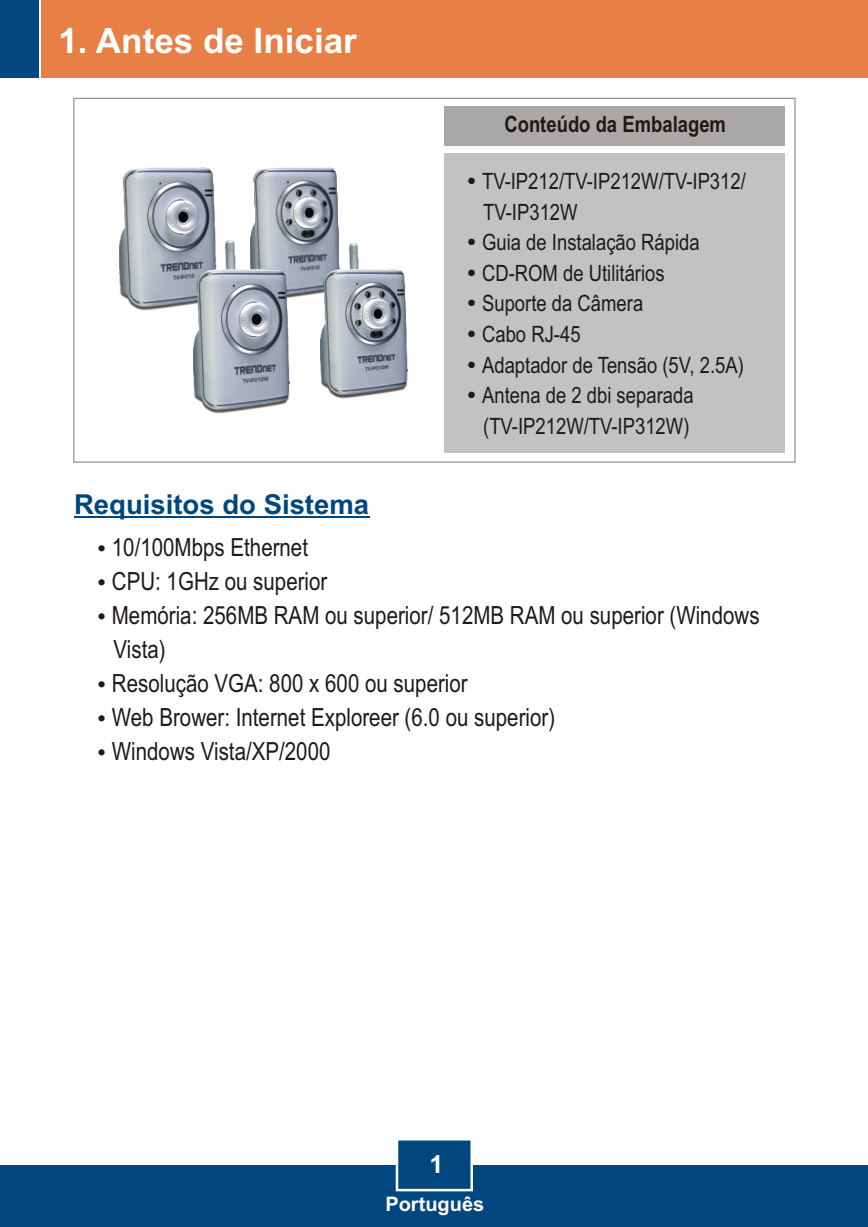
<style>
.page{position:relative;width:868px;height:1227px;background:#fff}
.page>*{position:absolute;margin:0;border:0;box-sizing:border-box;transform-origin:0 0}
.t1{font:700 35px "Arial";color:#fff}
.t2{font:700 27.5px "Arial";color:#004780}
.t3{font:25px/34px "Arial Narrow";color:#1f1a17}
.t4{font:700 25px "Arial";color:#fff}
.t5{font:22.5px/30.5px "Arial Narrow";color:#1f1a17}
.t6{font:700 22.5px "Arial Narrow";color:#1f1a17}
.t7{font:700 20px "Arial";color:#fff}
</style>
<div class="page">
<svg style="left:73px;top:97px;width:723px;height:366px"></svg>
<div style="left:444px;top:153px;width:340px;height:300px;background:#c2c2c2"></div>
<div style="left:444px;top:106px;width:340px;height:40px;background:#aba8a8"></div>
<div style="left:0;top:1165px;width:867px;height:62px;background:#004780"></div>
<div style="left:41px;top:0;width:826px;height:78px;background:#e88045"></div>
<div style="left:0;top:0;width:38px;height:78px;background:#004780"></div>
<svg style="left:395px;top:1140px;width:78px;height:52px"></svg>
<img style="left:120px;top:167px;width:97px;height:143px">
<img style="left:250px;top:167px;width:89px;height:132px">
<img style="left:321px;top:243px;width:86px;height:155px">
<img style="left:193px;top:241px;width:97px;height:172px">
<hr style="left:74px;top:516px;width:295px;height:2px;background:#004780">
<h1 class="t1" style="left:58px;top:27px;width:300px">1. Antes de Iniciar</h1>
<p class="t2" style="left:74px;top:494px;width:296px">Requisitos do Sistema</p>
<p class="t3" style="left:112px;top:533px;width:198px">10/100Mbps Ethernet</p>
<p class="t6" style="left:504px;top:116px;width:223px">Conteúdo da Embalagem</p>
<p class="t5" style="left:482px;top:168px;width:265px">TV-IP212/TV-IP212W/TV-IP312/<br>TV-IP312W</p>
<p class="t5" style="left:482px;top:229px;width:219px">Guia de Instalação Rápida<br>CD-ROM de Utilitários</p>
<p class="t5" style="left:482px;top:290px;width:163px">Suporte da Câmera<br>Cabo RJ-45</p>
<p class="t5" style="left:482px;top:351px;width:263px">Adaptador de Tensão (5V, 2.5A)<br>Antena de 2 dbi separada (TV-IP212W/TV-IP312W)</p>
<p class="t3" style="left:112px;top:567px;width:649px">CPU: 1GHz ou superior<br>Memória: 256MB RAM ou superior/ 512MB RAM ou superior (Windows</p>
<p class="t3" style="left:113px;top:635px;width:54px">Vista)</p>
<p class="t3" style="left:112px;top:669px;width:444px">Resolução VGA: 800 x 600 ou superior<br>Web Brower: Internet Exploreer (6.0 ou superior)</p>
<p class="t3" style="left:112px;top:736px;width:220px">Windows Vista/XP/2000</p>
<p class="t4" style="left:429px;top:1154px;width:15px">1</p>
<p class="t7" style="left:385px;top:1196px;width:100px">Português</p>
</div>
